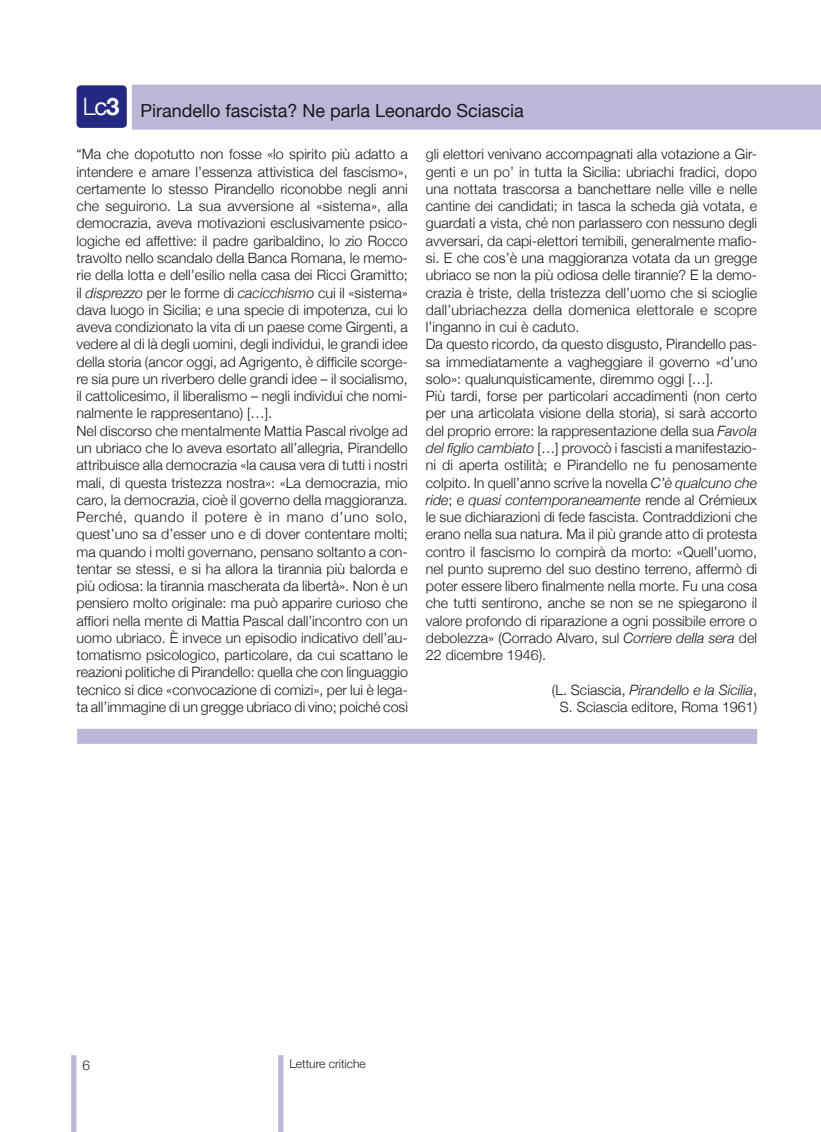
<style>
.page{position:relative;width:821px;height:1132px;background:#fff}
.page>*{position:absolute;margin:0;border:0;box-sizing:border-box;transform-origin:0 0}
.t1{font:18px "Helvetica Neue";color:#1a171c}
.t2{font:300 14.25px/17.2px "Helvetica Neue";color:#1a171c}
.t3{font:300 13.5px "Helvetica Neue";color:#1a171c}
.t4{font:300 12px "Helvetica Neue";color:#1a171c}
.s1{font-weight:300;font-size:24px;color:#fff}
.s2{font-size:24px;color:#fff}
.s3{font-weight:700;font-size:24px;color:#fff}
.s4{font-style:italic}
</style>
<div class="page">
<div style="left:71px;top:1054px;width:5px;height:77px;background:#beb6d7"></div>
<div style="left:278px;top:1054px;width:5px;height:77px;background:#beb6d7"></div>
<div style="left:132px;top:85px;width:689px;height:45px;background:#beb6d7"></div>
<div style="left:77px;top:85px;width:50px;height:43px;background:#232983;border-radius:4px"></div>
<div style="left:77px;top:728px;width:680px;height:15px;background:#beb6d7"></div>
<p class="t1" style="left:83px;top:100px;width:442px"><span class="s1">L</span><span class="s2">c</span><span class="s3">3</span> Pirandello fascista? Ne parla Leonardo Sciascia</p>
<p class="t2" style="left:77px;top:145px;width:333px">“Ma che dopotutto non fosse «lo spirito più adatto a intendere e amare l’essenza attivistica del fascismo», certamente lo stesso Pirandello riconobbe negli anni che seguirono. La sua avversione al «sistema», alla democrazia, aveva motivazioni esclusivamente psico&shy;logiche ed affettive: il padre garibaldino, lo zio Rocco travolto nello scandalo della Banca Romana, le memo&shy;rie della lotta e dell’esilio nella casa dei Ricci Gramitto; il <span class="s4">disprezzo</span> per le forme di <span class="s4">cacicchismo</span> cui il «sistema» dava luogo in Sicilia; e una specie di impotenza, cui lo aveva condizionato la vita di un paese come Girgenti, a vedere al di là degli uomini, degli individui, le grandi idee della storia (ancor oggi, ad Agrigento, è difficile scorge&shy;re sia pure un riverbero delle grandi idee – il socialismo, il cattolicesimo, il liberalismo – negli individui che nomi&shy;nalmente le rappresentano) […].<br>Nel discorso che mentalmente Mattia Pascal rivolge ad un ubriaco che lo aveva esortato all’allegria, Pirandello attribuisce alla democrazia «la causa vera di tutti i nostri mali, di questa tristezza nostra»: «La democrazia, mio caro, la democrazia, cioè il governo della maggioranza.<br>Perché, quando il potere è in mano d’uno solo, quest’uno sa d’esser uno e di dover contentare molti; ma quando i molti governano, pensano soltanto a con&shy;tentar se stessi, e si ha allora la tirannia più balorda e più odiosa: la tirannia mascherata da libertà». Non è un pensiero molto originale: ma può apparire curioso che affiori nella mente di Mattia Pascal dall’incontro con un uomo ubriaco. È invece un episodio indicativo dell’au&shy;tomatismo psicologico, particolare, da cui scattano le reazioni politiche di Pirandello: quella che con linguaggio tecnico si dice «convocazione di comizi», per lui è lega&shy;ta all’immagine di un gregge ubriaco di vino; poiché così</p>
<p class="t2" style="left:426px;top:145px;width:333px">gli elettori venivano accompagnati alla votazione a Gir&shy;genti e un po’ in tutta la Sicilia: ubriachi fradici, dopo una nottata trascorsa a banchettare nelle ville e nelle cantine dei candidati; in tasca la scheda già votata, e guardati a vista, ché non parlassero con nessuno degli avversari, da capi-elettori temibili, generalmente mafio&shy;si. E che cos’è una maggioranza votata da un gregge ubriaco se non la più odiosa delle tirannie? E la demo&shy;crazia è triste, della tristezza dell’uomo che si scioglie dall’ubriachezza della domenica elettorale e scopre l’inganno in cui è caduto.<br>Da questo ricordo, da questo disgusto, Pirandello pas&shy;sa immediatamente a vagheggiare il governo «d’uno solo»: qualunquisticamente, diremmo oggi […].<br>Più tardi, forse per particolari accadimenti (non certo per una articolata visione della storia), si sarà accorto del proprio errore: la rappresentazione della sua <span class="s4">Favola del figlio cambiato</span> […] provocò i fascisti a manifestazio&shy;ni di aperta ostilità; e Pirandello ne fu penosamente colpito. In quell’anno scrive la novella <span class="s4">C’è qualcuno che ride</span>; e <span class="s4">quasi contemporaneamente</span> rende al Crémieux le sue dichiarazioni di fede fascista. Contraddizioni che erano nella sua natura. Ma il più grande atto di protesta contro il fascismo lo compirà da morto: «Quell’uomo, nel punto supremo del suo destino terreno, affermò di poter essere libero finalmente nella morte. Fu una cosa che tutti sentirono, anche se non se ne spiegarono il valore profondo di riparazione a ogni possibile errore o debolezza» (Corrado Alvaro, sul <span class="s4">Corriere della sera</span> del 22 dicembre 1946).</p>
<p class="t2" style="left:552px;top:680px;width:207px;text-align:center">(L. Sciascia, <span class="s4">Pirandello e la Sicilia</span>,<br>S. Sciascia editore, Roma 1961)</p>
<p class="t3" style="left:82px;top:1056px;width:9px">6</p>
<p class="t4" style="left:289px;top:1056px;width:78px">Letture critiche</p>
</div>
